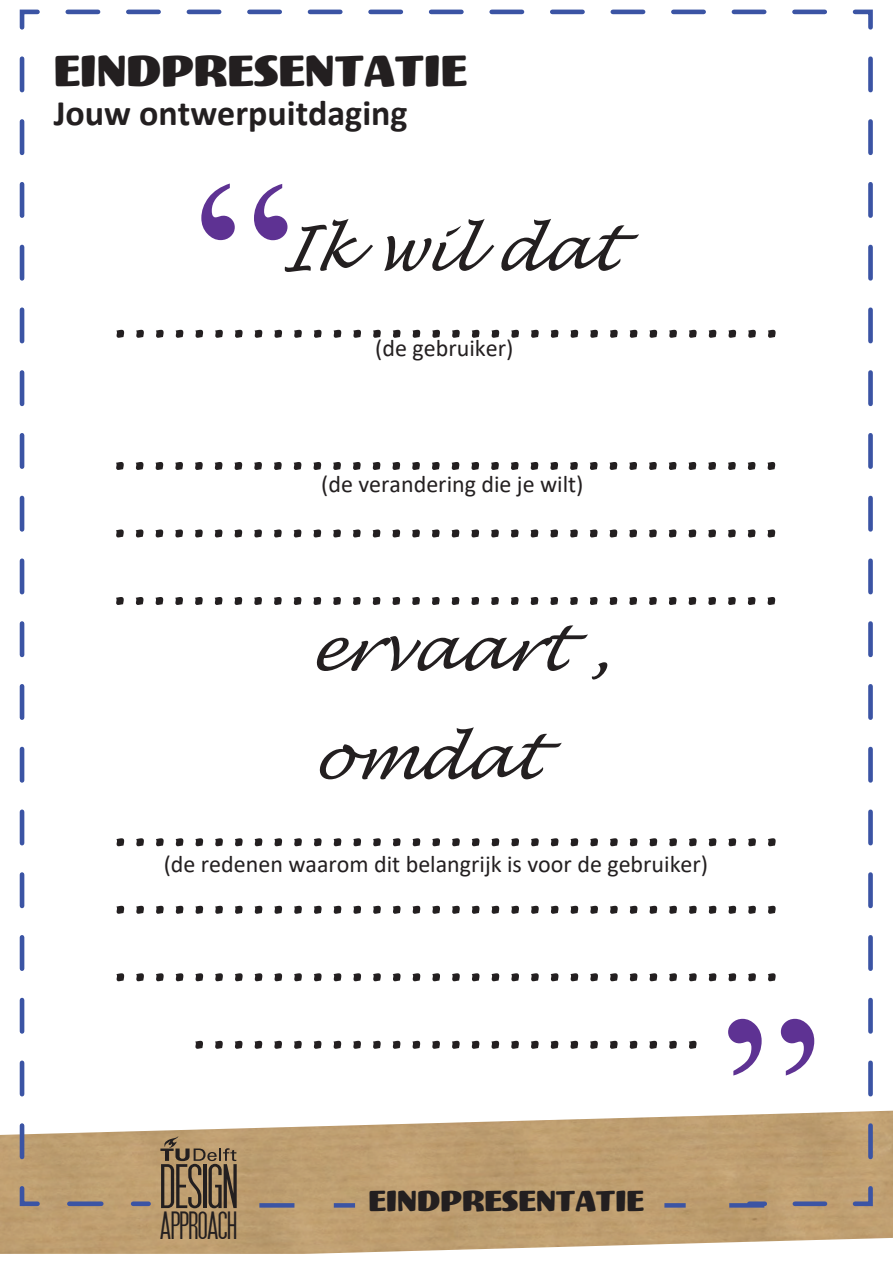
<style>
.page{position:relative;width:893px;height:1263px;background:#fff}
.page>*{position:absolute;margin:0;border:0;box-sizing:border-box;transform-origin:0 0}
.t1{font:225px "Times New Roman";color:#5e3293}
.t2{font:65.85px "SF Movie Poster";color:#231f20;scale:1.19 1}
.t3{font:italic 60px/67.5px "Lucida Handwriting";color:#231f20}
.t4{font:italic 60px "Lucida Handwriting";color:#231f20}
.t5{font:45px "Meatball";color:#231f20}
.t6{font:40.95px "SF Movie Poster";color:#231f20;scale:1.19 1}
.t7{font:700 36px "Calibri";color:#231f20}
.t8{font:30px "Meatball";color:#231f20}
.t9{font:24px "Calibri";color:#231f20}
</style>
<div class="page">
<img style="left:0;top:1111px;width:893px;height:143px">
<div style="left:133px;top:1201px;width:16px;height:5px;background:#3b54a4"></div>
<svg style="left:53px;top:1201px;width:48px;height:5px"></svg>
<svg style="left:17px;top:1184px;width:25px;height:24px"></svg>
<svg style="left:20px;top:56px;width:4px;height:1101px"></svg>
<svg style="left:19px;top:9px;width:21px;height:21px"></svg>
<svg style="left:68px;top:10px;width:759px;height:4px"></svg>
<svg style="left:852px;top:9px;width:21px;height:21px"></svg>
<svg style="left:868px;top:59px;width:5px;height:1113px"></svg>
<svg style="left:850px;top:1184px;width:25px;height:24px"></svg>
<svg style="left:780px;top:1201px;width:45px;height:5px"></svg>
<div style="left:749px;top:1201px;width:16px;height:5px;background:#3b54a4"></div>
<svg style="left:160px;top:1136px;width:76px;height:25px;background:#9b815e"></svg>
<svg style="left:259px;top:1203px;width:35px;height:4px"></svg>
<svg style="left:729px;top:1203px;width:35px;height:4px"></svg>
<svg style="left:334px;top:1203px;width:21px;height:4px"></svg>
<svg style="left:664px;top:1203px;width:22px;height:4px"></svg>
<p class="t5" style="left:54px;top:46px;width:415px">EINDPRESENTATIE</p>
<p class="t7" style="left:54px;top:88px;width:355px">Jouw ontwerpuitdaging</p>
<h1 class="t1" style="left:194px;top:102px;width:101px">“</h1>
<p class="t3" style="left:107px;top:217px;width:673px;text-indent:172px">I kwildat ..................................</p>
<p class="t9" style="left:375px;top:333px;width:140px">(de gebruiker)</p>
<p class="t3" style="left:107px;top:417px;width:673px;text-align:justify">.................................. .................................. ..................................</p>
<p class="t4" style="left:307px;top:613px;width:324px">ervaart,</p>
<p class="t9" style="left:321px;top:468px;width:264px">(de verandering die je wilt)</p>
<p class="t3" style="left:107px;top:726px;width:673px;text-align:center">om dat .................................. .................................. .................................. ..........................</p>
<p class="t9" style="left:164px;top:849px;width:546px">(de redenen waarom dit belangrijk is voor de gebruiker)</p>
<h1 class="t1" style="left:721px;top:937px;width:101px">”</h1>
<p class="t2" style="left:160px;top:1151px;width:67px">DESIGN</p>
<p class="t6" style="left:160px;top:1203px;width:66px">APPROACH</p>
<p class="t8" style="left:369px;top:1184px;width:277px">EINDPRESENTATIE</p>
</div>
